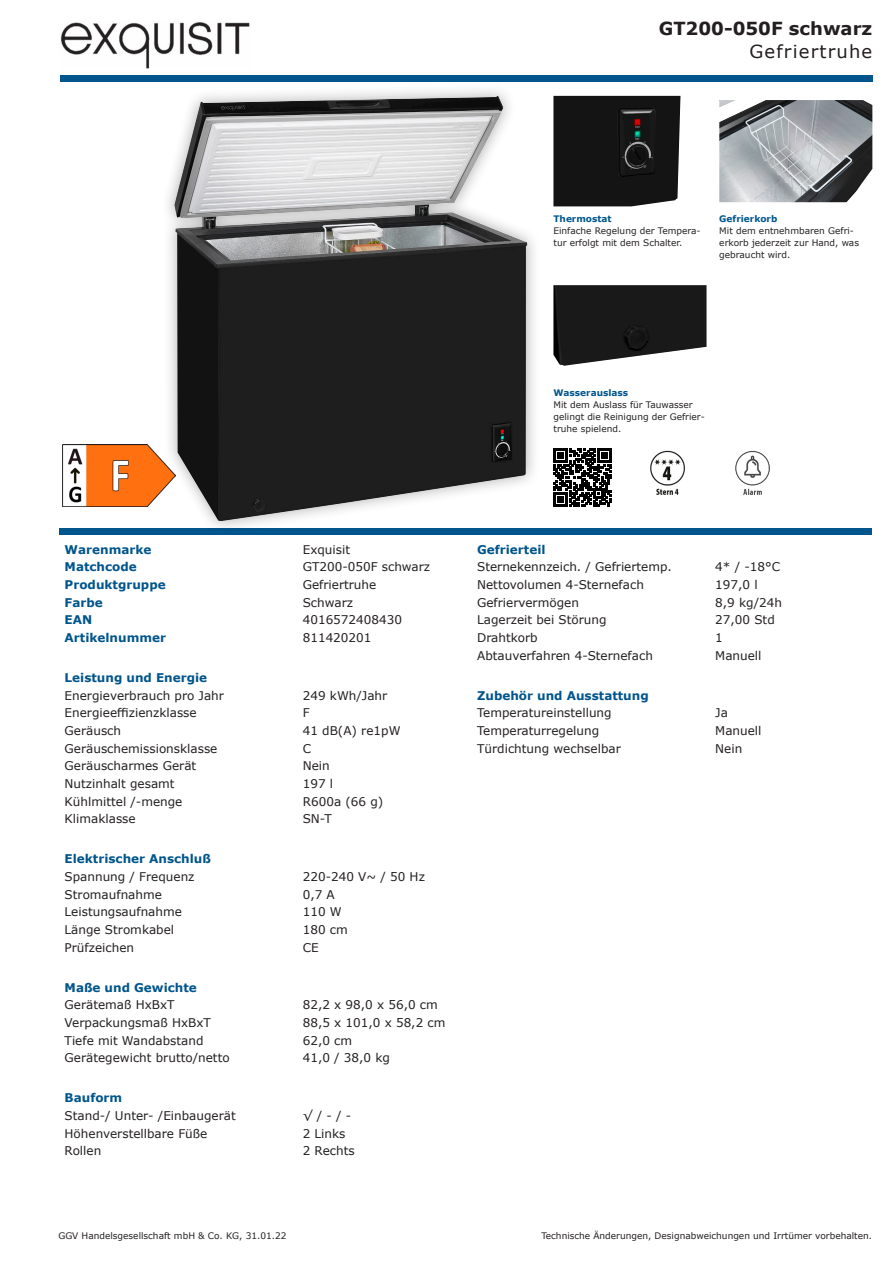
<style>
.page{position:relative;width:893px;height:1263px;background:#fff}
.page>*{position:absolute;margin:0;border:0;box-sizing:border-box;transform-origin:0 0}
.t1{font:700 18px "Verdana";color:#231f20}
.t2{font:18px "Verdana";letter-spacing:.065em;color:#231f20}
.t3{font:12px "Verdana";color:#231f20}
.t4{font:700 12px "Verdana";color:#00558c}
.t5{font:9px/12px "Verdana";color:#231f20}
.t6{font:700 9px "Verdana";color:#00558c}
</style>
<div class="page">
<img style="left:553px;top:285px;width:153px;height:81px">
<img style="left:719px;top:100px;width:153px;height:102px">
<img style="left:553px;top:96px;width:127px;height:110px">
<img style="left:735px;top:451px;width:35px;height:44px">
<img style="left:650px;top:450px;width:35px;height:45px">
<svg style="left:553px;top:449px;width:59px;height:58px"></svg>
<img style="left:60px;top:22px;width:190px;height:47px">
<div style="left:60px;top:75px;width:812px;height:6px;background:#00558c"></div>
<div style="left:60px;top:528px;width:812px;height:6px;background:#00558c"></div>
<div style="left:161px;top:83px;width:379px;height:452px;background:#231f20;opacity:.35"></div>
<img style="left:174px;top:96px;width:353px;height:425px">
<img style="left:63px;top:445px;width:112px;height:62px">
<h1 class="t1" style="left:659px;top:16px;width:215px">GT200-050F schwarz</h1>
<h1 class="t2" style="left:749px;top:39px;width:124px">Gefriertruhe</h1>
<p class="t6" style="left:553px;top:212px;width:60px">Thermostat</p>
<p class="t5" style="left:553px;top:224px;width:149px">Einfache Regelung der Tempera&shy;tur erfolgt mit dem Schalter.</p>
<p class="t6" style="left:719px;top:212px;width:60px">Gefrierkorb</p>
<p class="t5" style="left:719px;top:224px;width:141px">Mit dem entnehmbaren Gefri&shy;erkorb jederzeit zur Hand, was gebraucht wird.</p>
<p class="t6" style="left:553px;top:386px;width:76px">Wasserauslass</p>
<p class="t5" style="left:553px;top:399px;width:153px">Mit dem Auslass für Tauwasser gelingt die Reinigung der Gefrier&shy;truhe spielend.</p>
<p class="t4" style="left:65px;top:541px;width:88px">Warenmarke</p>
<p class="t3" style="left:303px;top:541px;width:49px">Exquisit</p>
<p class="t4" style="left:65px;top:558px;width:74px">Matchcode</p>
<p class="t3" style="left:303px;top:559px;width:129px">GT200-050F schwarz</p>
<p class="t4" style="left:65px;top:576px;width:103px">Produktgruppe</p>
<p class="t3" style="left:303px;top:576px;width:75px">Gefriertruhe</p>
<p class="t4" style="left:65px;top:594px;width:40px">Farbe</p>
<p class="t3" style="left:303px;top:594px;width:52px">Schwarz</p>
<p class="t4" style="left:65px;top:611px;width:29px">EAN</p>
<p class="t3" style="left:303px;top:612px;width:101px">4016572408430</p>
<p class="t4" style="left:65px;top:629px;width:103px">Artikelnummer</p>
<p class="t3" style="left:303px;top:629px;width:70px">811420201</p>
<p class="t4" style="left:65px;top:669px;width:144px">Leistung und Energie</p>
<p class="t3" style="left:65px;top:687px;width:161px">Energieverbrauch pro Jahr</p>
<p class="t3" style="left:303px;top:687px;width:86px">249 kWh/Jahr</p>
<p class="t3" style="left:65px;top:705px;width:134px">Energieeffizienzklasse</p>
<p class="t3" style="left:303px;top:705px;width:8px">F</p>
<p class="t3" style="left:65px;top:722px;width:58px">Geräusch</p>
<p class="t3" style="left:303px;top:722px;width:99px">41 dB(A) re1pW</p>
<p class="t3" style="left:65px;top:740px;width:154px">Geräuschemissionsklasse</p>
<p class="t3" style="left:303px;top:740px;width:10px">C</p>
<p class="t3" style="left:65px;top:758px;width:133px">Geräuscharmes Gerät</p>
<p class="t3" style="left:303px;top:758px;width:29px">Nein</p>
<p class="t3" style="left:65px;top:775px;width:112px">Nutzinhalt gesamt</p>
<p class="t3" style="left:303px;top:775px;width:32px">197 l</p>
<p class="t3" style="left:65px;top:793px;width:119px">Kühlmittel /-menge</p>
<p class="t3" style="left:303px;top:793px;width:82px">R600a (66 g)</p>
<p class="t3" style="left:65px;top:811px;width:73px">Klimaklasse</p>
<p class="t3" style="left:303px;top:811px;width:31px">SN-T</p>
<p class="t4" style="left:65px;top:850px;width:148px">Elektrischer Anschluß</p>
<p class="t3" style="left:65px;top:868px;width:131px">Spannung / Frequenz</p>
<p class="t3" style="left:303px;top:868px;width:124px">220-240 V~ / 50 Hz</p>
<p class="t3" style="left:65px;top:886px;width:99px">Stromaufnahme</p>
<p class="t3" style="left:303px;top:886px;width:34px">0,7 A</p>
<p class="t3" style="left:65px;top:904px;width:119px">Leistungsaufnahme</p>
<p class="t3" style="left:303px;top:904px;width:40px">110 W</p>
<p class="t3" style="left:65px;top:921px;width:111px">Länge Stromkabel</p>
<p class="t3" style="left:303px;top:921px;width:47px">180 cm</p>
<p class="t3" style="left:65px;top:939px;width:71px">Prüfzeichen</p>
<p class="t3" style="left:303px;top:939px;width:17px">CE</p>
<p class="t4" style="left:65px;top:979px;width:134px">Maße und Gewichte</p>
<p class="t3" style="left:65px;top:997px;width:112px">Gerätemaß HxBxT</p>
<p class="t3" style="left:303px;top:997px;width:137px">82,2 x 98,0 x 56,0 cm</p>
<p class="t3" style="left:65px;top:1014px;width:148px">Verpackungsmaß HxBxT</p>
<p class="t3" style="left:303px;top:1014px;width:144px">88,5 x 101,0 x 58,2 cm</p>
<p class="t3" style="left:65px;top:1032px;width:140px">Tiefe mit Wandabstand</p>
<p class="t3" style="left:303px;top:1032px;width:51px">62,0 cm</p>
<p class="t3" style="left:65px;top:1050px;width:167px">Gerätegewicht brutto/netto</p>
<p class="t3" style="left:303px;top:1050px;width:89px">41,0 / 38,0 kg</p>
<p class="t4" style="left:65px;top:1089px;width:59px">Bauform</p>
<p class="t3" style="left:65px;top:1107px;width:173px">Stand-/ Unter- /Einbaugerät</p>
<p class="t3" style="left:303px;top:1107px;width:50px">√ / - / -</p>
<p class="t3" style="left:65px;top:1125px;width:144px">Höhenverstellbare Füße</p>
<p class="t3" style="left:303px;top:1125px;width:44px">2 Links</p>
<p class="t3" style="left:65px;top:1143px;width:38px">Rollen</p>
<p class="t3" style="left:303px;top:1143px;width:53px">2 Rechts</p>
<p class="t4" style="left:477px;top:541px;width:70px">Gefrierteil</p>
<p class="t3" style="left:477px;top:559px;width:196px">Sternekennzeich. / Gefriertemp.</p>
<p class="t3" style="left:715px;top:559px;width:66px">4* / -18°C</p>
<p class="t3" style="left:477px;top:576px;width:168px">Nettovolumen 4-Sternefach</p>
<p class="t3" style="left:715px;top:576px;width:44px">197,0 l</p>
<p class="t3" style="left:477px;top:594px;width:103px">Gefriervermögen</p>
<p class="t3" style="left:715px;top:594px;width:68px">8,9 kg/24h</p>
<p class="t3" style="left:477px;top:612px;width:131px">Lagerzeit bei Störung</p>
<p class="t3" style="left:715px;top:612px;width:61px">27,00 Std</p>
<p class="t3" style="left:477px;top:629px;width:62px">Drahtkorb</p>
<p class="t3" style="left:715px;top:629px;width:9px">1</p>
<p class="t3" style="left:477px;top:647px;width:177px">Abtauverfahren 4-Sternefach</p>
<p class="t3" style="left:715px;top:647px;width:48px">Manuell</p>
<p class="t4" style="left:477px;top:687px;width:173px">Zubehör und Ausstattung</p>
<p class="t3" style="left:477px;top:705px;width:136px">Temperatureinstellung</p>
<p class="t3" style="left:715px;top:705px;width:14px">Ja</p>
<p class="t3" style="left:477px;top:722px;width:123px">Temperaturregelung</p>
<p class="t3" style="left:715px;top:722px;width:48px">Manuell</p>
<p class="t3" style="left:477px;top:740px;width:145px">Türdichtung wechselbar</p>
<p class="t3" style="left:715px;top:740px;width:29px">Nein</p>
<p class="t5" style="left:58px;top:1230px;width:230px">GGV Handelsgesellschaft mbH &amp; Co. KG, 31.01.22</p>
<p class="t5" style="left:541px;top:1230px;width:332px">Technische Änderungen, Designabweichungen und Irrtümer vorbehalten.</p>
</div>
